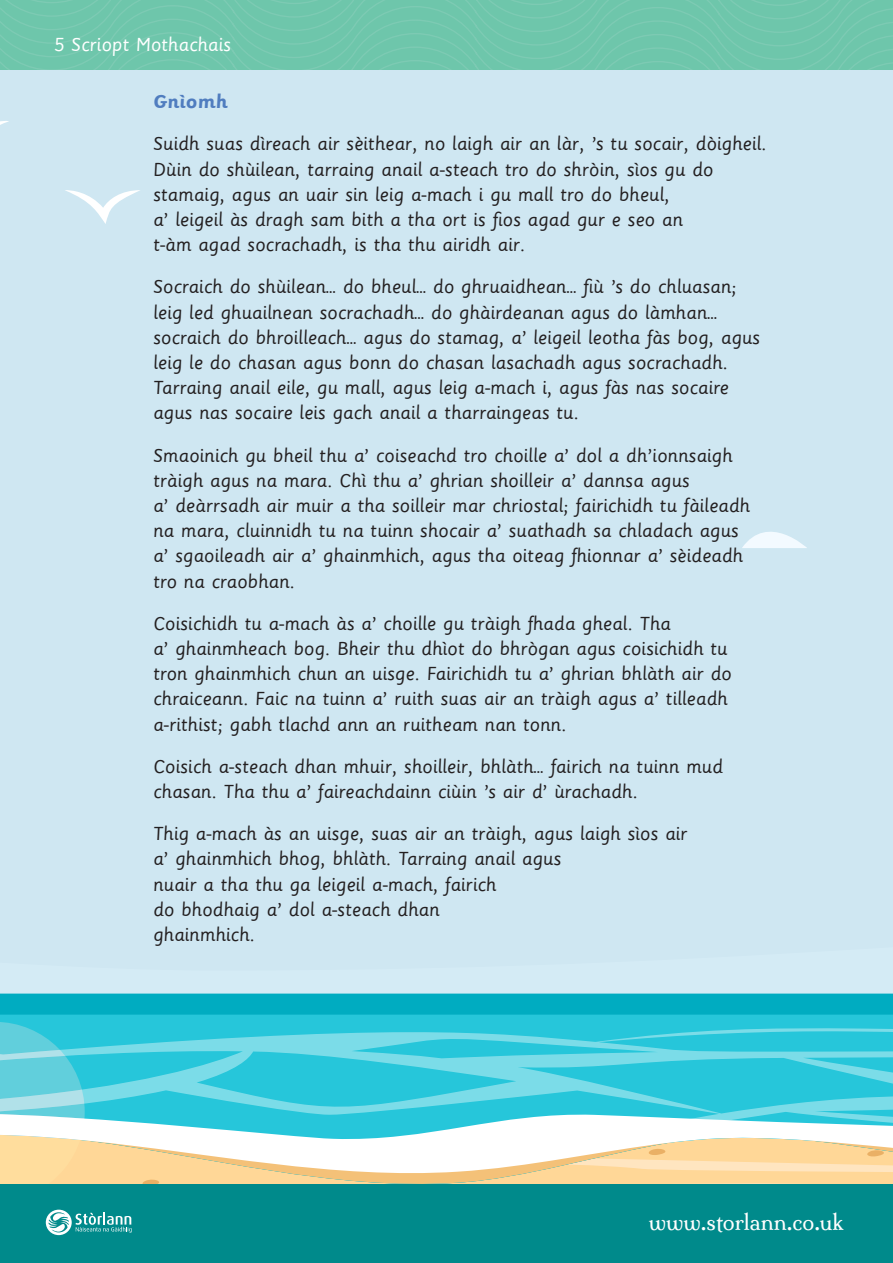
<style>
.page{position:relative;width:893px;height:1263px;background:#fff}
.page>*{position:absolute;margin:0;border:0;box-sizing:border-box;transform-origin:0 0}
.t1{font:21.6px "Milonga";color:#fff}
.t2{font:21px/25.2px "Sassoon Primary";color:#231f20}
.t3{font:21px "Sassoon Primary";color:#fff}
.t4{font:700 21px "Sassoon Primary";color:#507dbf}
</style>
<div class="page">
<svg style="left:0;top:0;width:893px;height:70px;background:#6fc6ab"></svg>
<div style="left:0;top:70px;width:893px;height:1193px;background:#cfe7f2"></div>
<svg style="left:0;top:993px;width:893px;height:22px;background:#06aec2"></svg>
<div style="left:0;top:1015px;width:893px;height:7px;background:#26c6da"></div>
<svg style="left:742px;top:532px;width:65px;height:16px"></svg>
<div style="left:0;top:1184px;width:893px;height:79px;background:#008a8b"></div>
<svg style="left:0;top:1022px;width:893px;height:213px"></svg>
<svg style="left:65px;top:190px;width:75px;height:34px"></svg>
<svg style="left:0;top:121px;width:9px;height:4px"></svg>
<p class="t3" style="left:54px;top:32px;width:178px">5 Scriopt Mothachais</p>
<p class="t4" style="left:153px;top:89px;width:76px">Gnìomh</p>
<p class="t2" style="left:153px;top:131px;width:615px">Suidh suas dìreach air sèithear, no laigh air an làr, ’s tu socair, dòigheil.<br>Dùin do shùilean, tarraing anail a-steach tro do shròin, sìos gu do stamaig, agus an uair sin leig a-mach i gu mall tro do bheul,<br>a’ leigeil às dragh sam bith a tha ort is fios agad gur e seo an<br>t-àm agad socrachadh, is tha thu airidh air.</p>
<p class="t2" style="left:153px;top:274px;width:608px">Socraich do shùilean… do bheul… do ghruaidhean… fiù ’s do chluasan; leig led ghuailnean socrachadh… do ghàirdeanan agus do làmhan… socraich do bhroilleach… agus do stamag, a’ leigeil leotha fàs bog, agus leig le do chasan agus bonn do chasan lasachadh agus socrachadh.<br>Tarraing anail eile, gu mall, agus leig a-mach i, agus fàs nas socaire agus nas socaire leis gach anail a tharraingeas tu.</p>
<p class="t2" style="left:153px;top:442px;width:598px">Smaoinich gu bheil thu a’ coiseachd tro choille a’ dol a dh’ionnsaigh tràigh agus na mara. Chì thu a’ ghrian shoilleir a’ dannsa agus<br>a’ deàrrsadh air muir a tha soilleir mar chriostal; fairichidh tu fàileadh na mara, cluinnidh tu na tuinn shocair a’ suathadh sa chladach agus a’ sgaoileadh air a’ ghainmhich, agus tha oiteag fhionnar a’ sèideadh tro na craobhan.</p>
<p class="t2" style="left:153px;top:610px;width:580px">Coisichidh tu a-mach às a’ choille gu tràigh fhada gheal. Tha<br>a’ ghainmheach bog. Bheir thu dhìot do bhrògan agus coisichidh tu tron ghainmhich chun an uisge. Fairichidh tu a’ ghrian bhlàth air do chraiceann. Faic na tuinn a’ ruith suas air an tràigh agus a’ tilleadh a-rithist; gabh tlachd ann an ruitheam nan tonn.</p>
<p class="t2" style="left:153px;top:753px;width:571px">Coisich a-steach dhan mhuir, shoilleir, bhlàth… fairich na tuinn mud chasan. Tha thu a’ faireachdainn ciùin ’s air d’ ùrachadh.</p>
<p class="t2" style="left:153px;top:820px;width:536px">Thig a-mach às an uisge, suas air an tràigh, agus laigh sìos air a’ ghainmhich bhog, bhlàth. Tarraing anail agus<br>nuair a tha thu ga leigeil a-mach, fairich<br>do bhodhaig a’ dol a-steach dhan<br>ghainmhich.</p>
<p class="t1" style="left:649px;top:1209px;width:196px">www.storlann.co.uk</p>
</div>
